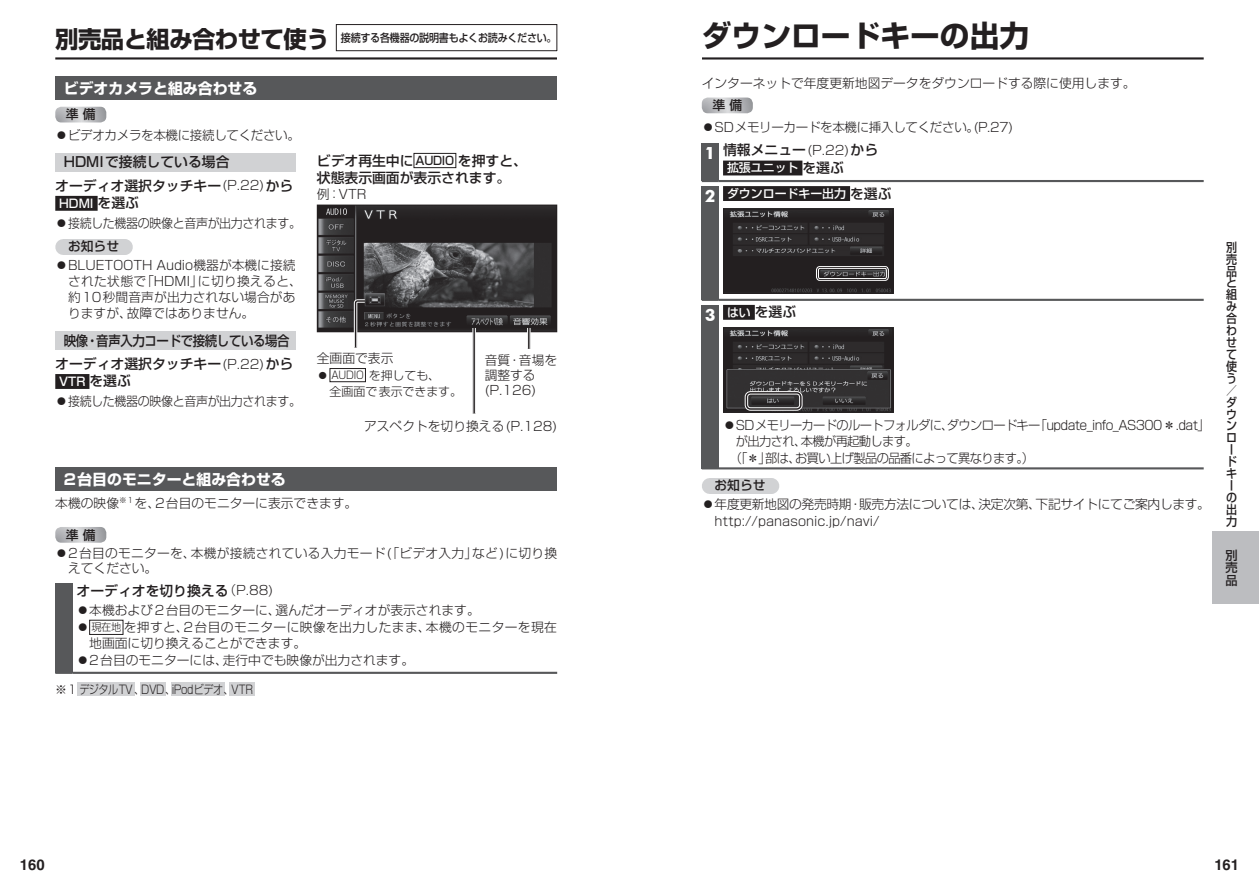
<style>
.page{position:relative;width:1259px;height:893px;background:#fff}
.page>*{position:absolute;margin:0;border:0;box-sizing:border-box;transform-origin:0 0}
.t1{font:700 29.7px "Shin Go Pro";color:#231f20}
.t2{font:700 14.85px "Shin Go Pro";color:#fff}
.t3{font:700 14.85px "Helvetica";color:#231f20}
.t4{font:500 13.8px/23.4px "Shin Go Pro";color:#231f20}
.t5{font:500 13.8px/23.4px "Shin Go Pro";letter-spacing:-.03em;color:#231f20;text-align:center;scale:.9 1}
.t6{font:300 12.75px/15.9px "Shin Go Pro";color:#231f20}
.t7{font:300 12.75px/16.8px "Shin Go Pro";letter-spacing:-.025em;color:#231f20}
.t8{font:300 12.75px "Shin Go Pro";letter-spacing:-.05em;color:#231f20}
.t9{font:300 12.75px/14.9px "Shin Go Pro";letter-spacing:.02em;color:#231f20}
.t10{font:300 12.75px "Shin Go Pro";letter-spacing:-.05em;color:#231f20;scale:.96 1}
.t11{font:300 12.75px "Shin Go Pro";letter-spacing:-.03em;color:#231f20}
.t12{font:300 12.75px "Shin Go Pro";letter-spacing:.03em;color:#231f20}
.t13{font:500 12.75px "Shin Go Pro";color:#231f20}
.t14{font:500 12.15px/12px "Shin Go Pro";color:#231f20;scale:.9 1}
.t15{font:500 12.15px/12.1px "Shin Go Pro";color:#231f20;text-align:justify}
.t16{font:500 11.85px/25.5px "Shin Go Pro";color:#fff}
.t17{font:300 11.85px "Shin Go Pro";letter-spacing:-.05em;color:#231f20}
.t18{font:300 11.85px/15.9px "Shin Go Pro";color:#231f20}
.t19{font:500 11.1px "Shin Go Pro";letter-spacing:-.025em;color:#231f20;scale:.9 1}
.s1{font-weight:700;font-size:23.4px}
.s2{font-family:"Futura";font-weight:700;font-size:15.9px;color:#fff}
.s3{font-weight:300;font-size:12.75px}
.s4{font-size:13.8px;color:#231f20}
.s5{font-family:"Futura";font-weight:700;font-size:15.9px}
.s6{font-size:11.7px}
.s7{font-size:11.85px;color:#fff}
.s8{font-size:10.65px}
</style>
<div class="page">
<div style="left:1212px;top:531px;width:47px;height:73px;background:#bcbdc0"></div>
<hr style="left:55px;top:57px;width:1148px;height:3px;background:#231f20">
<div style="left:336px;top:24px;width:221px;height:27px;border:1px solid #231f20"></div>
<div style="left:710px;top:478px;width:60px;height:16px;background:#d1d2d4"></div>
<svg style="left:770px;top:478px;width:1px;height:16px"></svg>
<svg style="left:702px;top:98px;width:51px;height:15px"></svg>
<div style="left:702px;top:143px;width:17px;height:38px;background:#57585a"></div>
<svg style="left:702px;top:181px;width:17px;height:1px"></svg>
<hr style="left:719px;top:180px;width:484px;height:2px;background:#57585a">
<div style="left:723px;top:161px;width:79px;height:14px;background:#231f20"></div>
<div style="left:702px;top:186px;width:17px;height:114px;background:#57585a"></div>
<svg style="left:702px;top:300px;width:17px;height:1px"></svg>
<hr style="left:719px;top:299px;width:484px;height:2px;background:#57585a">
<div style="left:723px;top:186px;width:127px;height:15px;background:#231f20"></div>
<img style="left:725px;top:211px;width:166px;height:81px">
<svg style="left:815px;top:265px;width:74px;height:17px"></svg>
<div style="left:723px;top:209px;width:170px;height:85px;border:1px solid #231f20"></div>
<div style="left:702px;top:305px;width:17px;height:163px;background:#57585a"></div>
<svg style="left:702px;top:468px;width:17px;height:1px"></svg>
<hr style="left:719px;top:467px;width:484px;height:2px;background:#57585a">
<div style="left:723px;top:305px;width:32px;height:15px;background:#231f20"></div>
<img style="left:725px;top:329px;width:166px;height:81px">
<div style="left:723px;top:327px;width:170px;height:85px;border:1px solid #231f20"></div>
<div style="left:745px;top:391px;width:57px;height:19px;border:3px solid #231f20;border-radius:4px"></div>
<div style="left:745px;top:391px;width:57px;height:19px;border:1px solid #fff;border-radius:5px"></div>
<div style="left:747px;top:394px;width:53px;height:14px;border:1px solid #fff;border-radius:3px"></div>
<div style="left:55px;top:196px;width:43px;height:15px;background:#231f20"></div>
<div style="left:63px;top:239px;width:61px;height:16px;background:#d1d2d4"></div>
<svg style="left:124px;top:239px;width:1px;height:16px"></svg>
<div style="left:55px;top:374px;width:34px;height:15px;background:#231f20"></div>
<div style="left:55px;top:153px;width:241px;height:18px;background:#d1d2d4"></div>
<div style="left:55px;top:331px;width:241px;height:18px;background:#d1d2d4"></div>
<div style="left:55px;top:468px;width:502px;height:23px;background:#57585a"></div>
<svg style="left:55px;top:527px;width:51px;height:16px"></svg>
<div style="left:55px;top:583px;width:17px;height:90px;background:#57585a"></div>
<svg style="left:55px;top:673px;width:17px;height:1px"></svg>
<hr style="left:72px;top:672px;width:485px;height:2px;background:#57585a">
<div style="left:89px;top:620px;width:34px;height:15px;border:1px solid #231f20"></div>
<div style="left:77px;top:682px;width:58px;height:14px;background:#d1d2d4"></div>
<div style="left:140px;top:682px;width:26px;height:14px;background:#d1d2d4"></div>
<div style="left:171px;top:682px;width:53px;height:14px;background:#d1d2d4"></div>
<div style="left:229px;top:682px;width:26px;height:14px;background:#d1d2d4"></div>
<div style="left:414px;top:153px;width:42px;height:15px;border:1px solid #231f20"></div>
<img style="left:319px;top:207px;width:236px;height:123px">
<div style="left:317px;top:205px;width:240px;height:127px;border:1px solid #231f20"></div>
<svg style="left:352px;top:298px;width:16px;height:50px"></svg>
<svg style="left:527px;top:328px;width:4px;height:21px"></svg>
<hr style="left:473px;top:328px;width:2px;height:85px;background:#231f20">
<hr style="left:475px;top:328px;width:1px;height:85px;background:#fff">
<hr style="left:472px;top:328px;width:1px;height:85px;background:#fff">
<div style="left:330px;top:368px;width:36px;height:14px;border:1px solid #231f20"></div>
<div style="left:55px;top:77px;width:502px;height:23px;background:#57585a"></div>
<svg style="left:55px;top:107px;width:51px;height:15px"></svg>
<div style="left:557px;top:51px;width:145px;height:21px;background:#fff"></div>
<p class="t19" style="left:55px;top:29px;width:558px"><span class="s1">別売品と組み合わせて使う</span> 接続する各機器の説明書もよくお読みください。</p>
<h1 class="t1" style="left:702px;top:13px;width:329px">ダウンロードキーの出力</h1>
<p class="t6" style="left:702px;top:73px;width:435px">インターネットで年度更新地図データをダウンロードする際に使用します。</p>
<p class="t13" style="left:712px;top:95px;width:31px">準 備</p>
<p class="t7" style="left:702px;top:118px;width:313px">⿟SDメモリーカードを本機に挿入してください。(P.27)</p>
<p class="t4" style="left:705px;top:137px;width:175px"><span class="s2">1</span> 情報メニュー<span class="s3">(P.22)</span>から</p>
<p class="t16" style="left:705px;top:154px;width:188px;text-indent:22px">拡張ユニット <span class="s4">を選ぶ<br></span><span class="s5">2</span> ダウンロードキー出力 <span class="s4">を選ぶ</span></p>
<p class="t2" style="left:64px;top:76px;width:195px">ビデオカメラと組み合わせる</p>
<p class="t13" style="left:66px;top:104px;width:31px">準 備</p>
<p class="t7" style="left:55px;top:125px;width:246px">⿟ビデオカメラを本機に接続してください。</p>
<p class="t4" style="left:317px;top:150px;width:212px;line-height:17.5px">ビデオ再生中に <span class="s6">AUDIO</span> を押すと、状態表示画面が表示されます。</p>
<p class="t6" style="left:317px;top:184px;width:51px">例：VTR</p>
<p class="t4" style="left:55px;top:149px;width:240px;text-indent:8px">HDMIで接続している場合<br>オーディオ選択タッチキー<span class="s3">(P.22)</span>から</p>
<p class="t16" style="left:59px;top:189px;width:81px">HDMI <span class="s4">を選ぶ</span></p>
<p class="t11" style="left:55px;top:213px;width:247px">⿟接続した機器の映像と音声が出力されます。</p>
<p class="t13" style="left:55px;top:236px;width:78px">　お知らせ　</p>
<p class="t6" style="left:68px;top:256px;width:235px;text-indent:-13px">⿟BLUETOOTH Audio機器が本機に接続された状態で「HDMI」に切り換えると、約10秒間音声が出力されない場合がありますが、故障ではありません。</p>
<p class="t5" style="left:55px;top:327px;width:266px">映像・音声入力コードで接続している場合オーディオ選択タッチキー<span class="s3">(P.22)</span>から</p>
<p class="t16" style="left:59px;top:367px;width:73px">VTR <span class="s4">を選ぶ</span></p>
<p class="t11" style="left:55px;top:391px;width:247px">⿟接続した機器の映像と音声が出力されます。</p>
<p class="t4" style="left:705px;top:299px;width:93px"><span class="s2">3</span> <span class="s7">はい</span> を選ぶ</p>
<p class="t6" style="left:317px;top:349px;width:78px">全画面で表示</p>
<p class="t18" style="left:330px;top:366px;width:134px;text-indent:-13px">⿟ <span class="s8">AUDIO</span> を押しても、<br>全画面で表示できます。</p>
<p class="t6" style="left:485px;top:352px;width:74px;line-height:14.9px">音質・音場を調整する(P.126)</p>
<p class="t6" style="left:364px;top:417px;width:195px">アスペクトを切り換える(P.128)</p>
<p class="t8" style="left:723px;top:415px;width:488px">⿟SDメモリーカードのルートフォルダに、ダウンロードキー「update_info_AS300＊.dat」</p>
<p class="t10" style="left:736px;top:430px;width:191px">が出力され、本機が再起動します。</p>
<p class="t10" style="left:729px;top:447px;width:318px">（「＊」部は、お買い上げ製品の品番によって異なります。）</p>
<p class="t13" style="left:702px;top:475px;width:78px">　お知らせ　</p>
<p class="t7" style="left:714px;top:495px;width:497px;text-indent:-13px">⿟年度更新地図の発売時期・販売方法については、決定次第、下記サイトにてご案内します。http://panasonic.jp/navi/</p>
<p class="t2" style="left:64px;top:468px;width:223px">2台目のモニターと組み合わせる</p>
<p class="t6" style="left:55px;top:493px;width:303px">本機の映像<sup>※1</sup> を、2台目のモニターに表示できます。</p>
<p class="t13" style="left:66px;top:524px;width:31px">準 備</p>
<p class="t9" style="left:68px;top:544px;width:490px;text-indent:-13px">⿟2台目のモニターを、本機が接続されている入力モード(「ビデオ入力」など)に切り換えてください。</p>
<p class="t4" style="left:77px;top:577px;width:198px">オーディオを切り換える<span class="s3">（P.88)</span></p>
<p class="t6" style="left:77px;top:601px;width:405px">⿟本機および２台目のモニターに、選んだオーディオが表示されます。</p>
<p class="t12" style="left:77px;top:617px;width:482px">⿟ <span class="s8">現在地</span>を押すと、2台目のモニターに映像を出力したまま、本機のモニターを現在</p>
<p class="t6" style="left:89px;top:634px;width:218px">地画面に切り換えることができます。</p>
<p class="t6" style="left:77px;top:651px;width:339px">⿟2台目のモニターには、走行中でも映像が出力されます。</p>
<p class="t17" style="left:55px;top:679px;width:199px">※1 デジタルTV 、DVD、iPodビデオ、VTR</p>
<p class="t14" style="left:1226px;top:240px;width:19px">別売品と組み合わせて使う／ダ</p>
<p class="t14" style="left:1226px;top:407px;width:13px">ウンロードキーの出力</p>
<p class="t15" style="left:1225px;top:548px;width:13px">別売品</p>
<p class="t3" style="left:20px;top:855px;width:26px">160</p>
<p class="t3" style="left:1214px;top:855px;width:26px">161</p>
</div>
